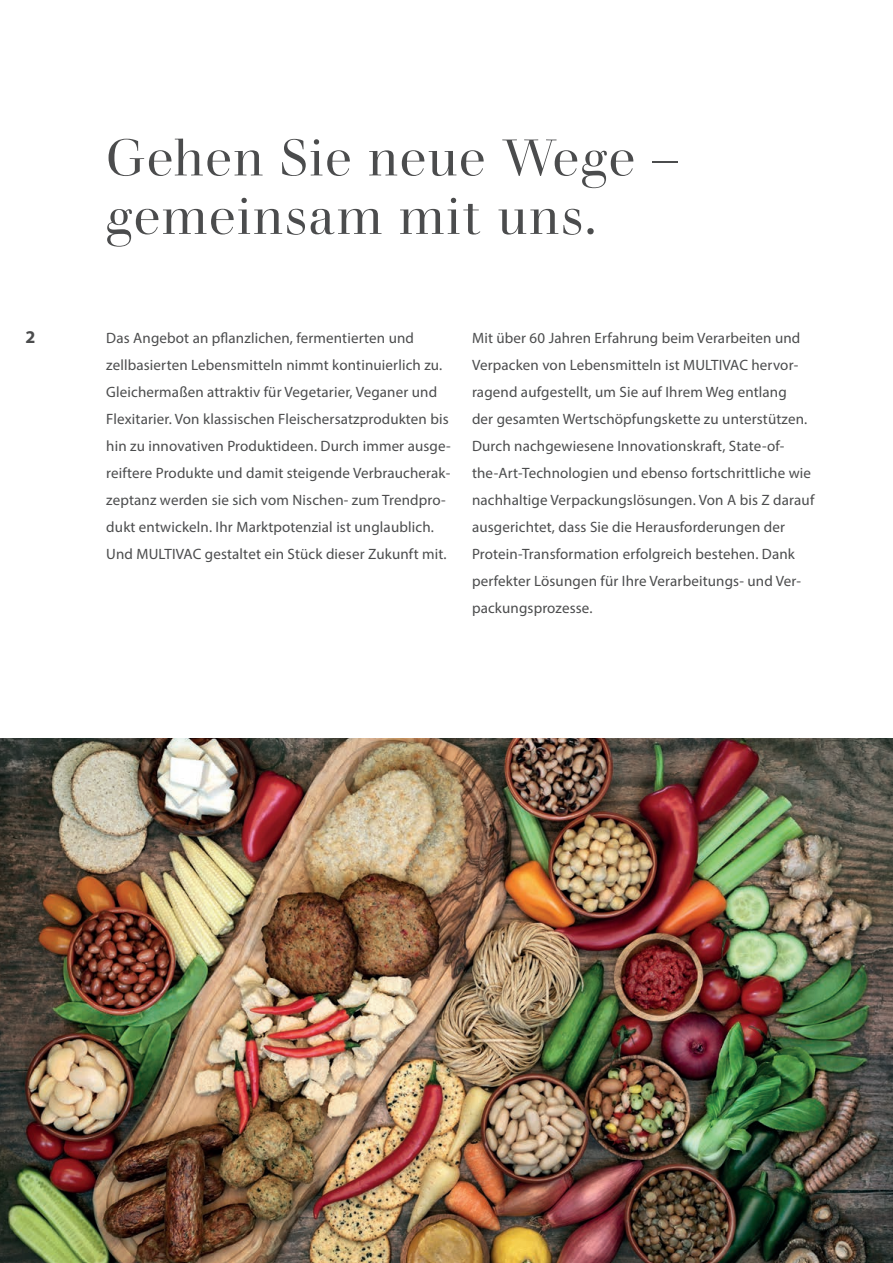
<style>
.page{position:relative;width:893px;height:1263px;background:#fff}
.page>*{position:absolute;margin:0;border:0;box-sizing:border-box;transform-origin:0 0}
.t1{font:51px/58.5px "Walbaum Display";letter-spacing:.045em;color:#4b4c4d}
.t2{font:700 18px "Myriad Pro";color:#4b4c4d}
.t3{font:15px/27px "Myriad Pro";letter-spacing:.01em;color:#4b4c4d}
</style>
<div class="page">
<img style="left:0;top:738px;width:893px;height:525px">
<p class="t2" style="left:26px;top:325px;width:11px">2</p>
<h1 class="t1" style="left:106px;top:129px;width:573px">Gehen Sie neue Wege – gemeinsam mit uns.</h1>
<p class="t3" style="left:106px;top:324px;width:346px">Das Angebot an pflanzlichen, fermentierten und zellbasierten Lebensmitteln nimmt kontinuierlich zu.<br>Gleichermaßen attraktiv für Vegetarier, Veganer und Flexitarier. Von klassischen Fleischersatzprodukten bis hin zu innovativen Produktideen. Durch immer ausge&shy;reiftere Produkte und damit steigende Verbraucherak&shy;zeptanz werden sie sich vom Nischen- zum Trendpro&shy;dukt entwickeln. Ihr Marktpotenzial ist unglaublich.<br>Und MULTIVAC gestaltet ein Stück dieser Zukunft mit.</p>
<p class="t3" style="left:472px;top:324px;width:344px">Mit über 60 Jahren Erfahrung beim Verarbeiten und Verpacken von Lebensmitteln ist MULTIVAC hervor&shy;ragend aufgestellt, um Sie auf Ihrem Weg entlang<br>der gesamten Wertschöpfungskette zu unterstützen.<br>Durch nachgewiesene Innovationskraft, State-of&shy;the-Art-Technologien und ebenso fortschrittliche wie nachhaltige Verpackungslösungen. Von A bis Z darauf ausgerichtet, dass Sie die Herausforderungen der Protein-Transformation erfolgreich bestehen. Dank perfekter Lösungen für Ihre Verarbeitungs- und Ver&shy;packungsprozesse.</p>
</div>
